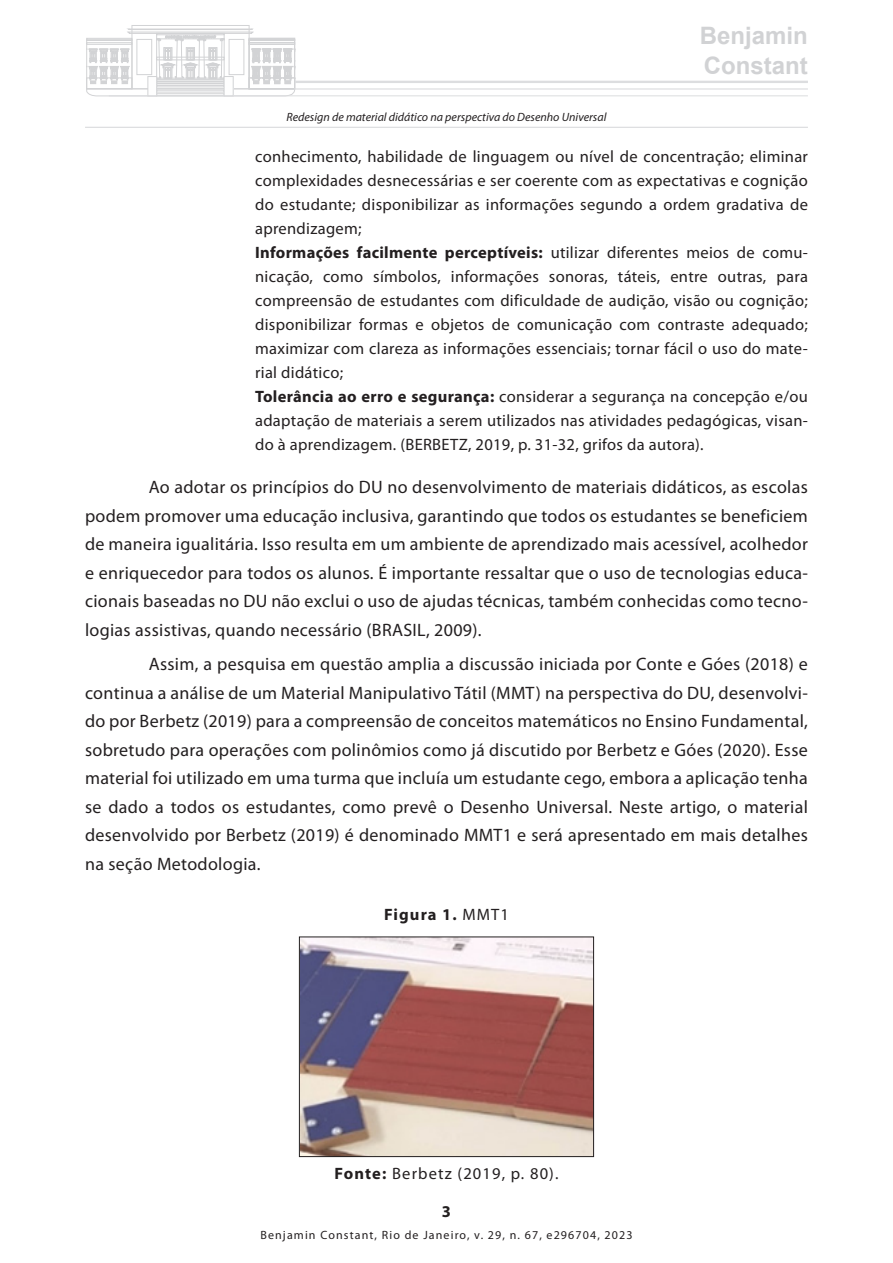
<style>
.page{position:relative;width:893px;height:1263px;background:#fff}
.page>*{position:absolute;margin:0;border:0;box-sizing:border-box;transform-origin:0 0}
.t1{font:700 24px/30px "Arial";color:#d1d2d4}
.Artigo_TEXTO{font:18px/28.5px "Myriad Pro";letter-spacing:.02em;color:#231f20;text-align:justify}
.Artigo_CITAÇÃO{font:16.5px/24px "Myriad Pro";letter-spacing:.02em;color:#231f20;text-align:justify}
.Artigo_LEGENDA{font:16.5px "Myriad Pro";letter-spacing:.07em;color:#231f20}
.Artigo_LEGENDA-2{font:700 16.5px "Myriad Pro";letter-spacing:.07em;color:#231f20}
.t2{font:italic 12px "Myriad Pro";color:#231f20}
.t3{font:12px "Myriad Pro";letter-spacing:.095em;color:#231f20}
.s1{font-weight:700}
.s2{font-weight:400}
</style>
<div class="page">
<div style="left:132px;top:25px;width:117px;height:64px;border:1px solid #d2d3d5"></div>
<svg style="left:86px;top:28px;width:209px;height:69px"></svg>
<div style="left:224px;top:77px;width:9px;height:19px;background:#fefefe"></div>
<div style="left:224px;top:76px;width:9px;height:20px;border:1px solid #d2d3d5"></div>
<div style="left:148px;top:77px;width:9px;height:19px;background:#fefefe"></div>
<div style="left:148px;top:76px;width:9px;height:20px;border:1px solid #d2d3d5"></div>
<hr style="left:295px;top:81px;width:513px;height:2px;background:#dcdddf">
<hr style="left:294px;top:88px;width:514px;height:2px;background:#dcdddf">
<hr style="left:85px;top:127px;width:723px;height:1px;background:#dcdddf">
<hr style="left:109px;top:95px;width:699px;height:1px;background:#dcdddf">
<img style="left:301px;top:938px;width:291px;height:217px">
<div style="left:299px;top:936px;width:295px;height:221px;border:1px solid #231f20"></div>
<p class="t2" style="left:287px;top:110px;width:321px">Redesign de material didático na perspectiva do Desenho Universal</p>
<h1 class="t1" style="left:700px;top:21px;width:110px">Benjamin<br>Constant</h1>
<p class="Artigo_CITAÇÃO" style="left:255px;top:144px;width:554px">conhecimento, habilidade de linguagem ou nível de concentração; eliminar complexidades desnecessárias e ser coerente com as expectativas e cognição do estudante; disponibilizar as informações segundo a ordem gradativa de aprendizagem;</p>
<p class="Artigo_CITAÇÃO" style="left:255px;top:240px;width:554px"><span class="s1">Informações facilmente perceptíveis:</span> utilizar diferentes meios de comu&shy;nicação, como símbolos, informações sonoras, táteis, entre outras, para compreensão de estudantes com dificuldade de audição, visão ou cognição; disponibilizar formas e objetos de comunicação com contraste adequado; maximizar com clareza as informações essenciais; tornar fácil o uso do mate&shy;rial didático;</p>
<p class="Artigo_CITAÇÃO" style="left:255px;top:384px;width:554px"><span class="s1">Tolerância ao erro e segurança:</span> considerar a segurança na concepção e/ou adaptação de materiais a serem utilizados nas atividades pedagógicas, visan&shy;do à aprendizagem. (BERBETZ, 2019, p. 31-32, grifos da autora).</p>
<p class="Artigo_TEXTO" style="left:85px;top:472px;width:724px;text-indent:64px">Ao adotar os princípios do DU no desenvolvimento de materiais didáticos, as escolas podem promover uma educação inclusiva, garantindo que todos os estudantes se beneficiem de maneira igualitária. Isso resulta em um ambiente de aprendizado mais acessível, acolhedor e enriquecedor para todos os alunos. É importante ressaltar que o uso de tecnologias educa&shy;cionais baseadas no DU não exclui o uso de ajudas técnicas, também conhecidas como tecno&shy;logias assistivas, quando necessário (BRASIL, 2009).</p>
<p class="Artigo_TEXTO" style="left:85px;top:650px;width:724px;text-indent:64px">Assim, a pesquisa em questão amplia a discussão iniciada por Conte e Góes (2018) e continua a análise de um Material Manipulativo Tátil (MMT) na perspectiva do DU, desenvolvi&shy;do por Berbetz (2019) para a compreensão de conceitos matemáticos no Ensino Fundamental, sobretudo para operações com polinômios como já discutido por Berbetz e Góes (2020). Esse material foi utilizado em uma turma que incluía um estudante cego, embora a aplicação tenha se dado a todos os estudantes, como prevê o Desenho Universal. Neste artigo, o material desenvolvido por Berbetz (2019) é denominado MMT1 e será apresentado em mais detalhes na seção Metodologia.</p>
<p class="Artigo_LEGENDA-2" style="left:384px;top:903px;width:126px">Figura 1. <span class="s2">MMT1</span></p>
<p class="Artigo_LEGENDA" style="left:334px;top:1163px;width:226px"><span class="s1">Fonte:</span> Berbetz (2019, p. 80).</p>
<p class="Artigo_LEGENDA-2" style="left:442px;top:1200px;width:11px">3</p>
<p class="t3" style="left:260px;top:1228px;width:374px">Benjamin Constant, Rio de Janeiro, v. 29, n. 67, e296704, 2023</p>
</div>
